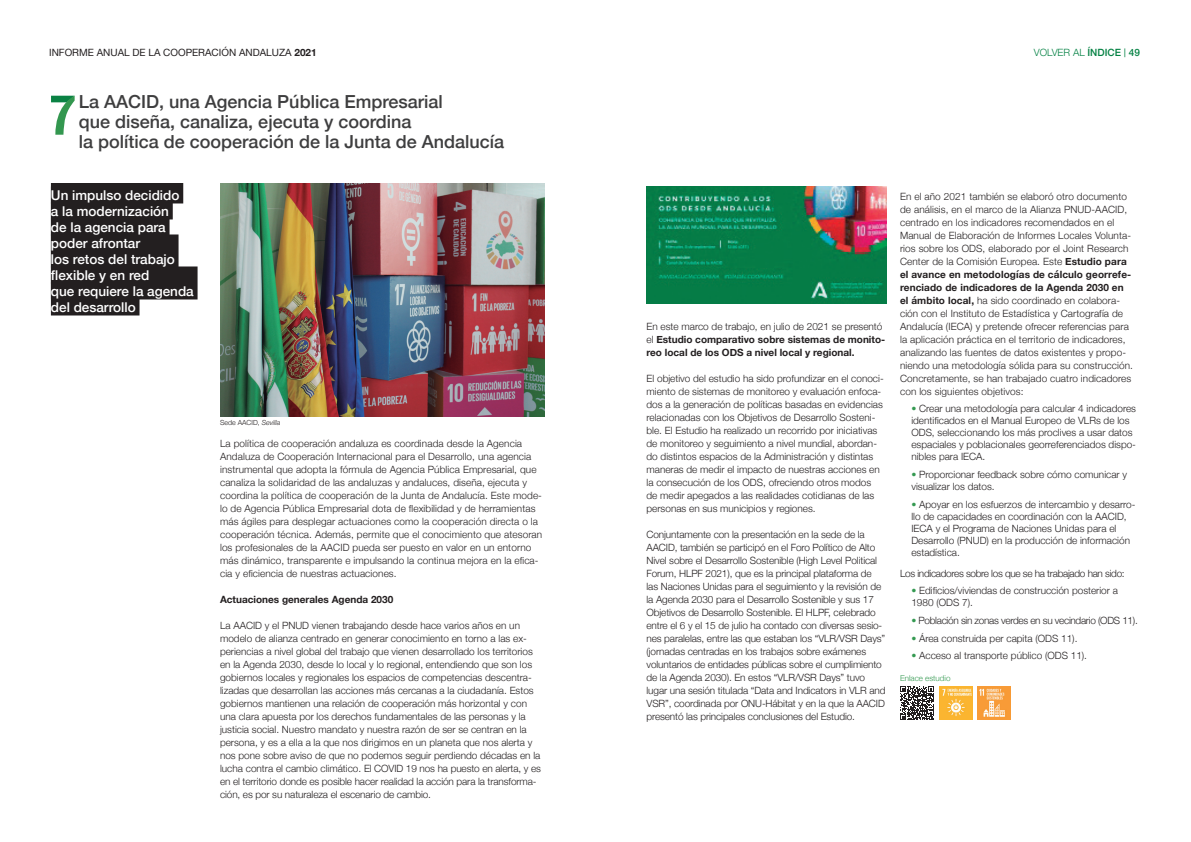
<style>
.page{position:relative;width:1191px;height:842px;background:#fff}
.page>*{position:absolute;margin:0;border:0;box-sizing:border-box;transform-origin:0 0}
.t1{font:500 18px/20px "Helvetica Neue";color:#3e3e3f}
.t2{font:500 13.5px/16px "Helvetica Neue";color:#fff}
.t3{font:300 10px/13px "Helvetica Neue";color:#231f20}
.t4{font:700 10px/13px "Helvetica Neue";color:#231f20}
.t5{font:300 10px/17.7px "Helvetica Neue";letter-spacing:-.03em;color:#231f20}
.t6{font:10px "Helvetica Neue";color:#231f20}
.t7{font:300 10px "Helvetica Neue";color:#058244}
.t8{font:300 8px "Helvetica Neue";color:#349951}
.t9{font:300 7px "Helvetica Neue";color:#231f20}
.s1{font-weight:700}
.s2{font-weight:500}
.s3{font-family:"N Haas Grotesk DS Pro 55 Rg";font-weight:400}
.s4{font-style:italic}
.s5{font-weight:300}
</style>
<div class="page">
<img style="left:646px;top:187px;width:240px;height:117px">
<svg style="left:900px;top:686px;width:34px;height:34px"></svg>
<img style="left:977px;top:686px;width:33px;height:34px">
<img style="left:939px;top:686px;width:33px;height:34px">
<img style="left:220px;top:183px;width:324px;height:233px">
<div style="left:51px;top:170px;width:132px;height:33px;background:#231f20"></div>
<div style="left:51px;top:186px;width:122px;height:33px;background:#231f20"></div>
<div style="left:51px;top:202px;width:118px;height:33px;background:#231f20"></div>
<div style="left:51px;top:234px;width:127px;height:33px;background:#231f20"></div>
<div style="left:51px;top:266px;width:146px;height:33px;background:#231f20"></div>
<div style="left:51px;top:282px;width:88px;height:33px;background:#231f20"></div>
<div style="left:45px;top:166px;width:156px;height:17px;background:#fff"></div>
<svg style="left:51px;top:96px;width:24px;height:39px"></svg>
<p class="t6" style="left:49px;top:46px;width:269px">INFORME ANUAL DE LA COOPERACIÓN ANDALUZA <span class="s1">2021</span></p>
<p class="t7" style="left:1034px;top:45px;width:107px">VOLVER AL <span class="s2">ÍNDICE</span> <span class="s3">|</span> <span class="s2">49</span></p>
<h1 class="t1" style="left:79px;top:91px;width:427px">La AACID, una Agencia Pública Empresarial<br>que diseña, canaliza, ejecuta y coordina<br>la política de cooperación de la Junta de Andalucía</h1>
<h2 class="t2" style="left:51px;top:186px;width:144px">Un impulso decidido<br>a la modernización<br>de la agencia para poder afrontar<br>los retos del trabajo flexible y en red<br>que requiere la agenda del desarrollo</h2>
<p class="t9" style="left:220px;top:417px;width:62px">Sede AACID, <span class="s4">Sevilla</span></p>
<p class="t3" style="left:220px;top:436px;width:324px">La política de cooperación andaluza es coordinada desde la Agencia Andaluza de Cooperación Internacional para el Desarrollo, una agencia instrumental que adopta la fórmula de Agencia Pública Empresarial, que canaliza la solidaridad de las andaluzas y andaluces, diseña, ejecuta y coordina la política de cooperación de la Junta de Andalucía. Este mode&shy;lo de Agencia Pública Empresarial dota de flexibilidad y de herramientas más ágiles para desplegar actuaciones como la cooperación directa o la cooperación técnica. Además, permite que el conocimiento que atesoran los profesionales de la AACID pueda ser puesto en valor en un entorno más dinámico, transparente e impulsando la continua mejora en la efica&shy;cia y eficiencia de nuestras actuaciones.</p>
<p class="t4" style="left:220px;top:593px;width:175px">Actuaciones generales Agenda 2030</p>
<p class="t3" style="left:220px;top:618px;width:322px">La AACID y el PNUD vienen trabajando desde hace varios años en un modelo de alianza centrado en generar conocimiento en torno a las ex&shy;periencias a nivel global del trabajo que vienen desarrollado los territorios en la Agenda 2030, desde lo local y lo regional, entendiendo que son los gobiernos locales y regionales los espacios de competencias descentra&shy;lizadas que desarrollan las acciones más cercanas a la ciudadanía. Estos gobiernos mantienen una relación de cooperación más horizontal y con una clara apuesta por los derechos fundamentales de las personas y la justicia social. Nuestro mandato y nuestra razón de ser se centran en la persona, y es a ella a la que nos dirigimos en un planeta que nos alerta y nos pone sobre aviso de que no podemos seguir perdiendo décadas en la lucha contra el cambio climático. El COVID 19 nos ha puesto en alerta, y es en el territorio donde es posible hacer realidad la acción para la transforma&shy;ción, es por su naturaleza el escenario de cambio.</p>
<p class="t4" style="left:646px;top:320px;width:240px"><span class="s5">En este marco de trabajo, en julio de 2021 se presentó el</span> Estudio comparativo sobre sistemas de monito&shy;reo local de los ODS a nivel local y regional.</p>
<p class="t3" style="left:646px;top:371px;width:239px">El objetivo del estudio ha sido profundizar en el conoci&shy;miento de sistemas de monitoreo y evaluación enfoca&shy;dos a la generación de políticas basadas en evidencias relacionadas con los Objetivos de Desarrollo Sosteni&shy;ble. El Estudio ha realizado un recorrido por iniciativas de monitoreo y seguimiento a nivel mundial, abordan&shy;do distintos espacios de la Administración y distintas maneras de medir el impacto de nuestras acciones en la consecución de los ODS, ofreciendo otros modos de medir apegados a las realidades cotidianas de las personas en sus municipios y regiones.</p>
<p class="t3" style="left:646px;top:527px;width:240px">Conjuntamente con la presentación en la sede de la AACID, también se participó en el Foro Político de Alto Nivel sobre el Desarrollo Sostenible (High Level Political Forum, HLPF 2021), que es la principal plataforma de las Naciones Unidas para el seguimiento y la revisión de la Agenda 2030 para el Desarrollo Sostenible y sus 17<br>Objetivos de Desarrollo Sostenible. El HLPF, celebrado entre el 6 y el 15 de julio ha contado con diversas sesio&shy;nes paralelas, entre las que estaban los “VLR/VSR Days” (jornadas centradas en los trabajos sobre exámenes voluntarios de entidades públicas sobre el cumplimiento de la Agenda 2030). En estos “VLR/VSR Days” tuvo lugar una sesión titulada “Data and Indicators in VLR and VSR”, coordinada por ONU-Hábitat y en la que la AACID presentó las principales conclusiones del Estudio.</p>
<p class="t3" style="left:900px;top:189px;width:234px">En el año 2021 también se elaboró otro documento de análisis, en el marco de la Alianza PNUD-AACID, centrado en los indicadores recomendados en el Manual de Elaboración de Informes Locales Volunta&shy;rios sobre los ODS, elaborado por el Joint Research Center de la Comisión Europea. Este <span class="s1">Estudio para el avance en metodologías de cálculo georrefe&shy;renciado de indicadores de la Agenda 2030 en el ámbito local,</span> ha sido coordinado en colabora&shy;ción con el Instituto de Estadística y Cartografía de Andalucía (IECA) y pretende ofrecer referencias para la aplicación práctica en el territorio de indicadores, analizando las fuentes de datos existentes y propo&shy;niendo una metodología sólida para su construcción.<br>Concretamente, se han trabajado cuatro indicadores con los siguientes objetivos:</p>
<p class="t3" style="left:911px;top:402px;width:226px;line-height:12px;text-indent:8px">Crear una metodología para calcular 4 indicadores identificados en el Manual Europeo de VLRs de los ODS, seleccionando los más proclives a usar datos espaciales y poblacionales georreferenciados dispo&shy;nibles para IECA.</p>
<p class="t3" style="left:911px;top:468px;width:217px;line-height:12px;text-indent:8px">Proporcionar feedback sobre cómo comunicar y visualizar los datos.</p>
<p class="t3" style="left:911px;top:497px;width:225px;line-height:12px;text-indent:8px">Apoyar en los esfuerzos de intercambio y desarro&shy;llo de capacidades en coordinación con la AACID, IECA y el Programa de Naciones Unidas para el Desarrollo (PNUD) en la producción de información estadística.</p>
<p class="t5" style="left:919px;top:564px;width:207px;text-indent:-19px">Los indicadores sobre los que se ha trabajado han sido:<br>Edificios/viviendas de construcción posterior a</p>
<p class="t3" style="left:918px;top:593px;width:221px;line-height:17.7px;text-indent:-7px">1980 (ODS 7).<br>Población sin zonas verdes en su vecindario (ODS 11).<br>Área construida per capita (ODS 11).<br>Acceso al transporte público (ODS 11).</p>
<p class="t8" style="left:900px;top:672px;width:52px">Enlace estudio</p>
</div>
